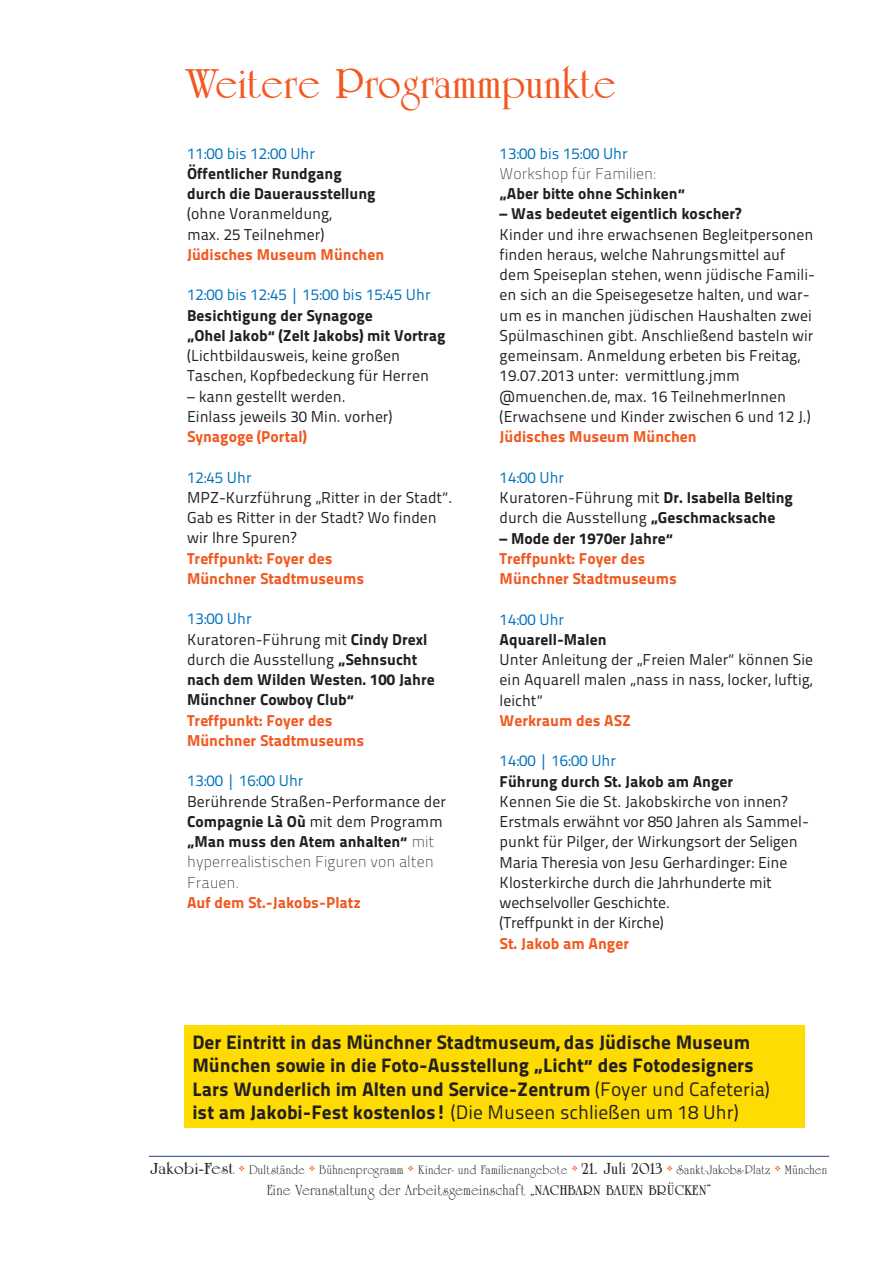
<style>
.page{position:relative;width:893px;height:1263px;background:#fff}
.page>*{position:absolute;margin:0;border:0;box-sizing:border-box;transform-origin:0 0}
.t1{font:700 45px "University Roman BT";letter-spacing:.02em;color:#f15921}
.t2{font:19.5px/23.4px "Titillium Maps 29 L 999 wt";color:#231f20}
.t3{font:19.5px "Titillium Maps 29 L 400 wt";color:#231f20}
.t4{font:700 17.25px "University Roman BT";letter-spacing:.03em;color:#231f20;scale:1.1 1}
.t5{font:700 17.25px "University Roman BT";letter-spacing:.03em;color:#231f20}
.t6{font:15.75px/20.2px "Titillium Maps 29 L 400 wt";color:#231f20}
.t7{font:15.75px/20.2px "Titillium Maps 29 L 999 wt";color:#231f20}
.t8{font:15.75px/20.2px "Titillium Maps 29 L 999 wt";color:#f15921}
.t9{font:15.75px "Titillium Maps 29 L 400 wt";color:#0072bc}
.t10{font:15.75px/20.2px "Titillium Maps 29 L 1 wt";color:#231f20}
.t11{font:15px "University Roman";letter-spacing:.03em;color:#231f20}
.t12{font:12.75px "University Roman";letter-spacing:.03em;color:#231f20}
.s1{color:#0072bc}
.s2{font-family:"Titillium Maps 29 L 999 wt"}
.s3{font-family:"Titillium Maps 29 L 1 wt"}
.s4{font-family:"Titillium Maps 29 L 400 wt"}
.s5{font-family:"University Roman BT";font-weight:700}
</style>
<div class="page">
<hr style="left:149px;top:1156px;width:680px;height:1px;background:#253f8e">
<div style="left:184px;top:1025px;width:621px;height:102px;background:#ffdc01"></div>
<h1 class="t1" style="left:187px;top:57px;width:430px">Weitere Programmpunkte</h1>
<p class="t9" style="left:187px;top:141px;width:130px">11:00 bis 12:00 Uhr</p>
<p class="t7" style="left:187px;top:162px;width:190px">Öffentlicher Rundgang durch die Dauerausstellung</p>
<p class="t6" style="left:187px;top:203px;width:146px">(ohne Voranmeldung, max. 25 Teilnehmer)</p>
<p class="t8" style="left:187px;top:243px;width:199px">Jüdisches Museum München</p>
<p class="t9" style="left:187px;top:283px;width:245px">12:00 bis 12:45 | 15:00 bis 15:45 Uhr</p>
<p class="t7" style="left:187px;top:304px;width:260px">Besichtigung der Synagoge<br>„Ohel Jakob“ (Zelt Jakobs) mit Vortrag</p>
<p class="t6" style="left:187px;top:345px;width:243px">(Lichtbildausweis, keine großen<br>Taschen, Kopfbedeckung für Herren</p>
<p class="t6" style="left:187px;top:385px;width:207px">– kann gestellt werden.<br>Einlass jeweils 30 Min. vorher)</p>
<p class="t8" style="left:187px;top:425px;width:121px">Synagoge (Portal)</p>
<p class="t9" style="left:187px;top:465px;width:66px">12:45 Uhr</p>
<p class="t6" style="left:187px;top:486px;width:267px">MPZ-Kurzführung „Ritter in der Stadt“.<br>Gab es Ritter in der Stadt? Wo finden wir Ihre Spuren?</p>
<p class="t8" style="left:187px;top:547px;width:179px">Treffpunkt: Foyer des<br>Münchner Stadtmuseums</p>
<p class="t6" style="left:187px;top:608px;width:242px"><span class="s1">13:00 Uhr<br></span>Kuratoren-Führung mit <span class="s2">Cindy Drexl </span>durch die Ausstellung <span class="s2">„Sehnsucht</span></p>
<p class="t7" style="left:187px;top:668px;width:249px">nach dem Wilden Westen. 100 Jahre<br>Münchner Cowboy Club“</p>
<p class="t8" style="left:187px;top:709px;width:179px">Treffpunkt: Foyer des<br>Münchner Stadtmuseums</p>
<p class="t9" style="left:187px;top:769px;width:118px">13:00 | 16:00 Uhr</p>
<p class="t6" style="left:187px;top:790px;width:260px">Berührende Straßen-Performance der<br><span class="s2">Compagnie Là Où</span> mit dem Programm</p>
<p class="t7" style="left:187px;top:830px;width:249px">„Man muss den Atem anhalten“ <span class="s3">mit</span></p>
<p class="t10" style="left:187px;top:851px;width:248px">hyperrealistischen Figuren von alten<br>Frauen.</p>
<p class="t8" style="left:187px;top:891px;width:175px">Auf dem St.-Jakobs-Platz</p>
<p class="t9" style="left:500px;top:141px;width:130px">13:00 bis 15:00 Uhr</p>
<p class="t10" style="left:500px;top:162px;width:157px">Workshop für Familien:</p>
<p class="t7" style="left:500px;top:183px;width:187px">„Aber bitte ohne Schinken“</p>
<p class="t7" style="left:500px;top:203px;width:243px">– Was bedeutet eigentlich koscher?</p>
<p class="t6" style="left:500px;top:223px;width:317px">Kinder und ihre erwachsenen Begleitpersonen finden heraus, welche Nahrungsmittel auf dem Speiseplan stehen, wenn jüdische Famili&shy;en sich an die Speisegesetze halten, und war&shy;um es in manchen jüdischen Haushalten zwei Spülmaschinen gibt. Anschließend basteln wir gemeinsam. Anmeldung erbeten bis Freitag, 19.07.2013 unter: vermittlung.jmm @muenchen.de, max. 16 TeilnehmerInnen (Erwachsene und Kinder zwischen 6 und 12 J.)</p>
<p class="t8" style="left:500px;top:426px;width:199px">Jüdisches Museum München</p>
<p class="t6" style="left:500px;top:466px;width:295px"><span class="s1">14:00 Uhr<br></span>Kuratoren-Führung mit <span class="s2">Dr. Isabella Belting </span>durch die Ausstellung <span class="s2">„Geschmacksache</span></p>
<p class="t7" style="left:500px;top:527px;width:175px">– Mode der 1970er Jahre“</p>
<p class="t8" style="left:500px;top:547px;width:179px">Treffpunkt: Foyer des<br>Münchner Stadtmuseums</p>
<p class="t9" style="left:500px;top:607px;width:66px">14:00 Uhr</p>
<p class="t7" style="left:500px;top:628px;width:108px">Aquarell-Malen</p>
<p class="t6" style="left:500px;top:648px;width:315px;text-align:justify">Unter Anleitung der „Freien Maler“ können Sie ein Aquarell malen „nass in nass, locker, luftig, leicht“</p>
<p class="t8" style="left:500px;top:709px;width:133px">Werkraum des ASZ</p>
<p class="t9" style="left:500px;top:749px;width:118px">14:00 | 16:00 Uhr</p>
<p class="t7" style="left:500px;top:770px;width:235px">Führung durch St. Jakob am Anger</p>
<p class="t6" style="left:500px;top:790px;width:311px">Kennen Sie die St. Jakobskirche von innen?<br>Erstmals erwähnt vor 850 Jahren als Sammel&shy;punkt für Pilger, der Wirkungsort der Seligen Maria Theresia von Jesu Gerhardinger: Eine Klosterkirche durch die Jahrhunderte mit wechselvoller Geschichte.<br>(Treffpunkt in der Kirche)</p>
<p class="t8" style="left:500px;top:932px;width:131px">St. Jakob am Anger</p>
<p class="t2" style="left:192px;top:1029px;width:579px">Der Eintritt in das Münchner Stadtmuseum, das Jüdische Museum<br>München sowie in die Foto-Ausstellung „Licht“ des Fotodesigners<br>Lars Wunderlich im Alten und Service-Zentrum <span class="s4">(Foyer und Cafeteria)</span></p>
<p class="t3" style="left:192px;top:1097px;width:548px"><span class="s2">ist am Jakobi-Fest kostenlos!</span> (Die Museen schließen um 18 Uhr)</p>
<p class="t4" style="left:151px;top:1158px;width:77px">Jakobi-Fest</p>
<p class="t12" style="left:239px;top:1163px;width:341px"><sup>❖</sup> Dultstände <sup>❖</sup> Bühnenprogramm <sup>❖</sup> Kinder- und Familienangebote <sup>❖</sup></p>
<p class="t5" style="left:582px;top:1158px;width:82px">21. Juli 2013</p>
<p class="t12" style="left:666px;top:1163px;width:162px"><sup>❖</sup> Sankt-Jakobs-Platz <sup>❖</sup> München</p>
<p class="t11" style="left:267px;top:1182px;width:446px">Eine Veranstaltung der Arbeitsgemeinschaft „<span class="s5">NACHBARN BAUEN BRÜCKEN</span>“</p>
</div>
